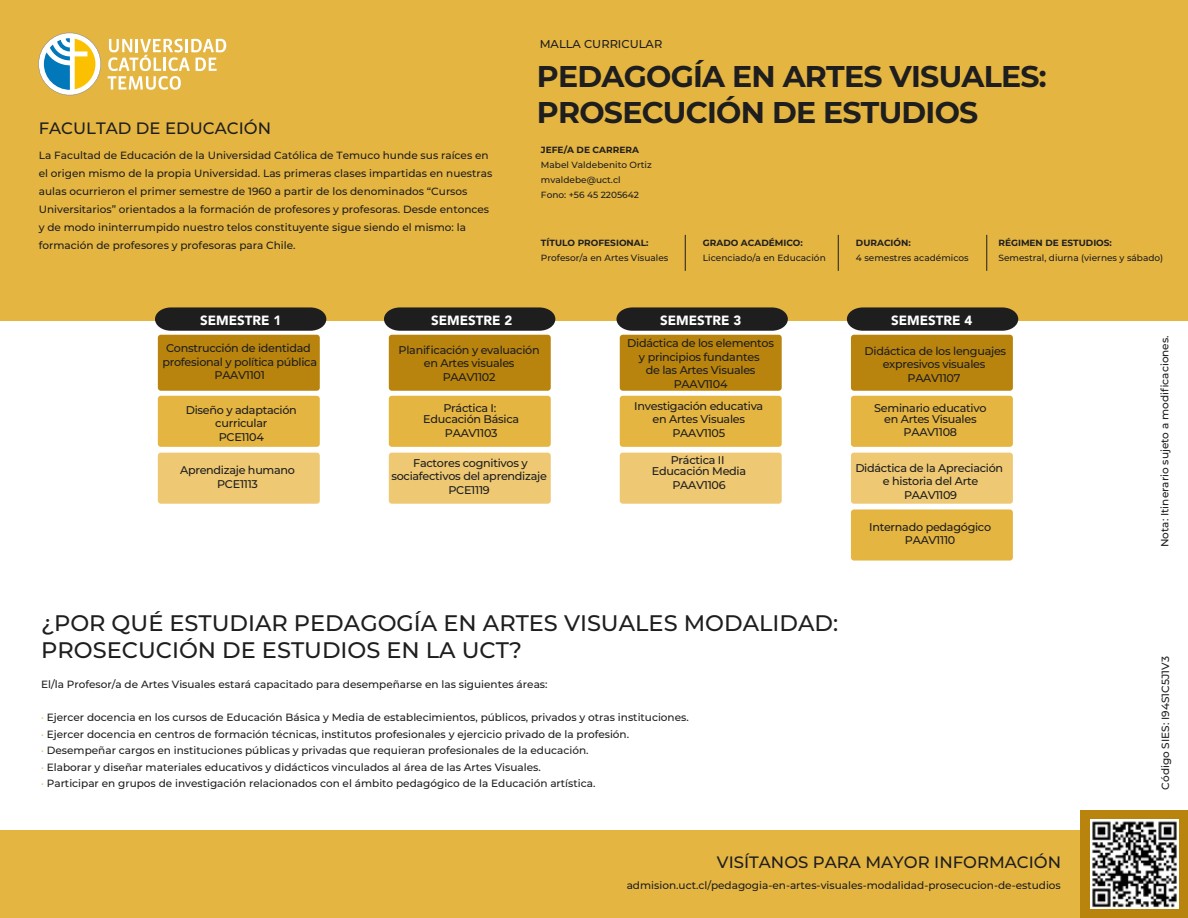
<style>
.page{position:relative;width:1188px;height:918px;background:#fff}
.page>*{position:absolute;margin:0;border:0;box-sizing:border-box;transform-origin:0 0}
.t1{font:700 30px/36px "Montserrat";letter-spacing:-.025em;color:#1e1e1e}
.t2{font:500 22.5px/27px "Montserrat";color:#1e1e1e}
.t3{font:500 16.5px "Montserrat";color:#1e1e1e}
.t4{font:900 13.35px "Avenir";color:#fff}
.t5{font:500 11.4px "Montserrat";color:#1e1e1e}
.t6{font:500 11.25px/13.5px "Montserrat";letter-spacing:-.025em;color:#1e1e1e;text-align:center}
.t7{font:500 10.5px/18px "Montserrat";color:#1e1e1e}
.t8{font:500 9px/15px "Montserrat";color:#1e1e1e}
.t9{font:700 9px "Montserrat";color:#1e1e1e}
.s1{color:#e5b542}
</style>
<div class="page">
<div style="left:0;top:831px;width:1188px;height:87px;background:#e5b542"></div>
<div style="left:1081px;top:811px;width:107px;height:107px;background:#b9840d"></div>
<div style="left:0;top:0;width:1188px;height:321px;background:#e5b542"></div>
<div style="left:158px;top:453px;width:162px;height:51px;background:#eec873;border-radius:3px"></div>
<div style="left:158px;top:396px;width:162px;height:51px;background:#e5b542;border-radius:3px"></div>
<svg style="left:155px;top:307px;width:171px;height:24px;background:#2c2a26"></svg>
<svg style="left:384px;top:307px;width:171px;height:24px;background:#2c2a26"></svg>
<svg style="left:616px;top:307px;width:172px;height:24px;background:#2d2b26"></svg>
<svg style="left:847px;top:307px;width:171px;height:24px;background:#2c2a26"></svg>
<svg style="left:108px;top:39px;width:118px;height:51px"></svg>
<svg style="left:38px;top:33px;width:63px;height:62px"></svg>
<hr style="left:685px;top:235px;width:1px;height:36px;background:#1e1e1e">
<hr style="left:838px;top:235px;width:1px;height:36px;background:#1e1e1e">
<hr style="left:987px;top:235px;width:1px;height:36px;background:#1e1e1e">
<div style="left:158px;top:335px;width:162px;height:56px;background:#b9840d;border-radius:3px"></div>
<div style="left:389px;top:453px;width:162px;height:51px;background:#eec873;border-radius:3px"></div>
<div style="left:389px;top:396px;width:162px;height:51px;background:#e5b542;border-radius:3px"></div>
<div style="left:389px;top:335px;width:162px;height:56px;background:#b9840d;border-radius:3px"></div>
<div style="left:851px;top:453px;width:162px;height:51px;background:#eec873;border-radius:3px"></div>
<div style="left:851px;top:396px;width:162px;height:51px;background:#e5b542;border-radius:3px"></div>
<div style="left:851px;top:509px;width:162px;height:52px;background:#e5b542;border-radius:3px"></div>
<div style="left:851px;top:335px;width:162px;height:56px;background:#b9840d;border-radius:3px"></div>
<div style="left:620px;top:453px;width:162px;height:51px;background:#eec873;border-radius:3px"></div>
<div style="left:620px;top:396px;width:162px;height:51px;background:#e5b542;border-radius:3px"></div>
<div style="left:620px;top:335px;width:162px;height:56px;background:#b9840d;border-radius:3px"></div>
<img style="left:1090px;top:820px;width:89px;height:88px">
<h3 class="t3" style="left:39px;top:117px;width:234px">FACULTAD DE EDUCACIÓN</h3>
<p class="t7" style="left:39px;top:146px;width:455px">La Facultad de Educación de la Universidad Católica de Temuco hunde sus raíces en el origen mismo de la propia Universidad. Las primeras clases impartidas en nuestras aulas ocurrieron el primer semestre de 1960 a partir de los denominados “Cursos Universitarios” orientados a la formación de profesores y profesoras. Desde entonces y de modo ininterrumpido nuestro telos constituyente sigue siendo el mismo: la formación de profesores y profesoras para Chile.</p>
<p class="t5" style="left:540px;top:36px;width:124px">MALLA CURRICULAR</p>
<h1 class="t1" style="left:537px;top:57px;width:511px">PEDAGOGÍA EN ARTES VISUALES:<br>PROSECUCIÓN DE ESTUDIOS</h1>
<p class="t9" style="left:541px;top:143px;width:99px">JEFE/A DE CARRERA</p>
<p class="t8" style="left:541px;top:157px;width:112px">Mabel Valdebenito Ortiz mvaldebe@uct.cl<br>Fono: +56 45 2205642</p>
<p class="t9" style="left:541px;top:236px;width:109px">TÍTULO PROFESIONAL:</p>
<p class="t8" style="left:541px;top:250px;width:129px">Profesor/a en Artes Visuales</p>
<p class="t9" style="left:703px;top:236px;width:101px">GRADO ACADÉMICO:</p>
<p class="t8" style="left:703px;top:250px;width:124px">Licenciado/a en Educación</p>
<p class="t9" style="left:856px;top:236px;width:56px">DURACIÓN:</p>
<p class="t8" style="left:856px;top:250px;width:114px">4 semestres académicos</p>
<p class="t9" style="left:998px;top:236px;width:115px">RÉGIMEN DE ESTUDIOS:</p>
<p class="t8" style="left:998px;top:250px;width:166px">Semestral, diurna (viernes y sábado)</p>
<p class="t4" style="left:200px;top:309px;width:83px">SEMESTRE 1</p>
<p class="t4" style="left:431px;top:309px;width:83px">SEMESTRE 2</p>
<p class="t4" style="left:660px;top:309px;width:83px">SEMESTRE 3</p>
<p class="t4" style="left:891px;top:309px;width:83px">SEMESTRE 4</p>
<p class="t6" style="left:162px;top:341px;width:156px">Construcción de identidad profesional y política pública<br>PAAV1101</p>
<p class="t6" style="left:399px;top:343px;width:143px">Planificación y evaluación en Artes visuales<br>PAAV1102</p>
<p class="t6" style="left:627px;top:336px;width:148px">Didáctica de los elementos y principios fundantes<br>de las Artes Visuales<br>PAAV1104</p>
<p class="t6" style="left:865px;top:344px;width:143px">Didáctica de los lenguajes expresivos visuales<br>PAAV1107</p>
<p class="t6" style="left:186px;top:403px;width:113px">Diseño y adaptación curricular<br>PCE1104</p>
<p class="t6" style="left:180px;top:463px;width:117px">Aprendizaje humano<br>PCE1113</p>
<p class="t6" style="left:423px;top:402px;width:97px;line-height:11.2px">Práctica I:<br>Educación Básica</p>
<p class="t6" style="left:445px;top:425px;width:54px">PAAV1103</p>
<p class="t6" style="left:391px;top:456px;width:157px">Factores cognitivos y sociafectivos del aprendizaje<br>PCE1119</p>
<p class="t6" style="left:634px;top:399px;width:131px">Investigación educativa en Artes Visuales<br>PAAV1105</p>
<p class="t6" style="left:652px;top:454px;width:96px;line-height:11.2px">Práctica II<br>Educación Media</p>
<p class="t6" style="left:673px;top:478px;width:55px">PAAV1106</p>
<p class="t6" style="left:874px;top:402px;width:114px;line-height:11.2px">Seminario educativo en Artes Visuales</p>
<p class="t6" style="left:904px;top:425px;width:55px">PAAV1108</p>
<p class="t6" style="left:855px;top:461px;width:149px">Didáctica de la Apreciación e historia del Arte<br>PAAV1109</p>
<p class="t6" style="left:869px;top:519px;width:124px">Internado pedagógico<br>PAAV1110</p>
<h2 class="t2" style="left:41px;top:609px;width:799px">¿POR QUÉ ESTUDIAR PEDAGOGÍA EN ARTES VISUALES MODALIDAD:<br>PROSECUCIÓN DE ESTUDIOS EN LA UCT?</h2>
<p class="t7" style="left:41px;top:675px;width:508px">El/la Profesor/a de Artes Visuales estará capacitado para desempeñarse en las siguientes áreas:</p>
<p class="t7" style="left:41px;top:709px;width:649px;line-height:16.5px"><span class="s1">·</span> Ejercer docencia en los cursos de Educación Básica y Media de establecimientos, públicos, privados y otras instituciones. <span class="s1">·</span> Ejercer docencia en centros de formación técnicas, institutos profesionales y ejercicio privado de la profesión.<br><span class="s1">·</span> Desempeñar cargos en instituciones públicas y privadas que requieran profesionales de la educación.<br><span class="s1">·</span> Elaborar y diseñar materiales educativos y didácticos vinculados al área de las Artes Visuales.<br><span class="s1">·</span> Participar en grupos de investigación relacionados con el ámbito pedagógico de la Educación artística.</p>
<h3 class="t3" style="left:717px;top:851px;width:346px">VISÍTANOS PARA MAYOR INFORMACIÓN</h3>
<p class="t7" style="left:627px;top:876px;width:436px">admision.uct.cl/pedagogia-en-artes-visuales-modalidad-prosecucion-de-estudios</p>
<p class="t7" style="left:1155px;top:547px;width:213px;rotate:-90deg">Nota: Itinerario sujeto a modificaciones.</p>
<p class="t7" style="left:1156px;top:790px;width:135px;rotate:-90deg">Código SIES: I94S1C5J1V3</p>
</div>
